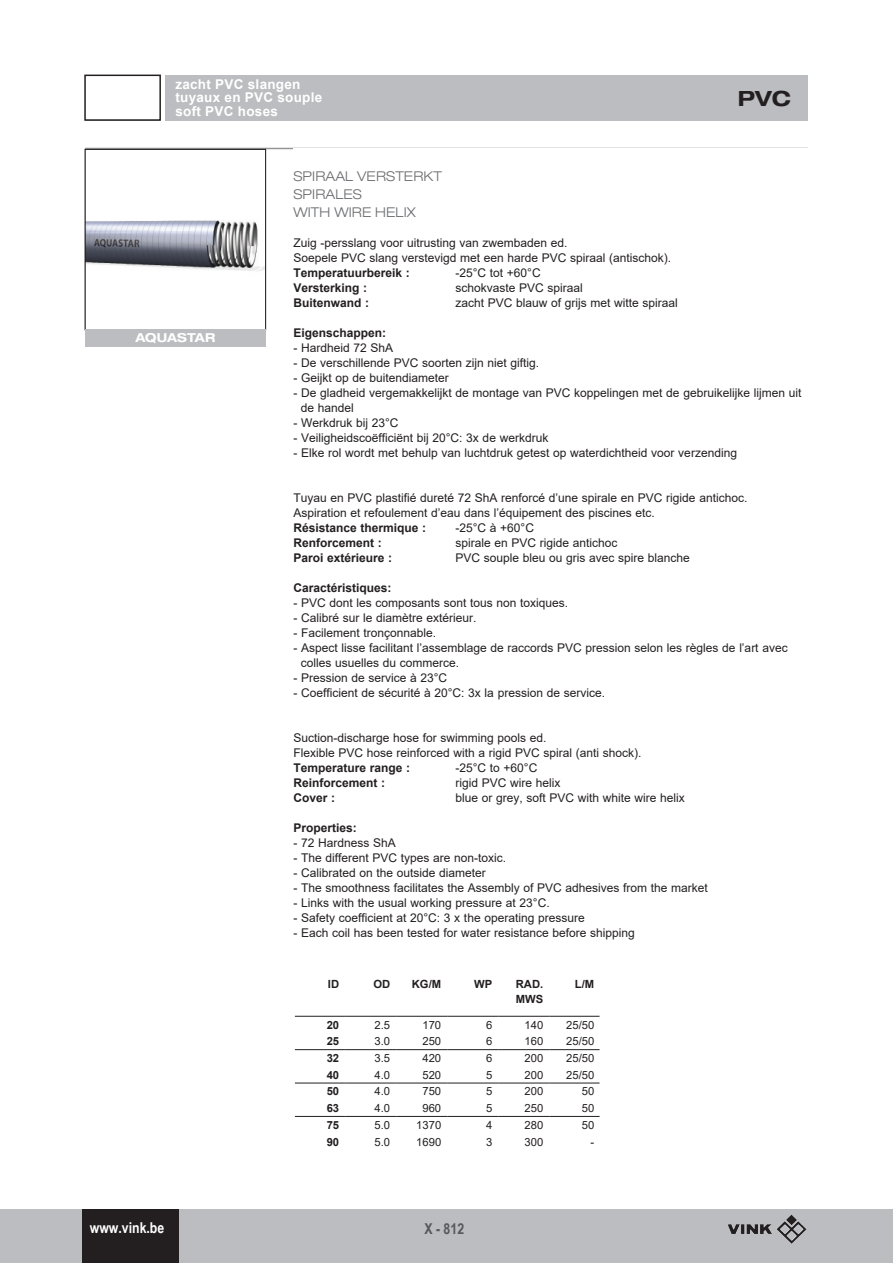
<style>
.page{position:relative;width:893px;height:1263px;background:#fff}
.page>*{position:absolute;margin:0;border:0;box-sizing:border-box;transform-origin:0 0}
.t1{font:700 expanded 21px "Helvetica Neue LT";color:#231f20}
.t2{font:700 15px "Arial Narrow";color:#fff}
.t3{font:700 15px "Arial Narrow";color:#57585a}
.t4{font:700 13.5px/13.5px "Arial";letter-spacing:.02em;color:#fff}
.t5{font:300 expanded 13.5px/18px "Helvetica Neue LT";letter-spacing:.01em;color:#6c6d70}
.t6{font:700 expanded 12.3px "Helvetica Neue LT";letter-spacing:.005em;color:#fff}
.t7{font:12px/15px "Arial";color:#231f20}
.t8{font:700 12px "Arial";color:#231f20}
.t9{font:11.25px "Arial";color:#231f20}
.t10{font:700 11.25px/15px "Arial";color:#231f20}
</style>
<div class="page">
<div style="left:0;top:1209px;width:893px;height:54px;background:#bcbdc0"></div>
<div style="left:82px;top:1209px;width:96px;height:54px;background:#231f20"></div>
<div style="left:166px;top:75px;width:642px;height:45px;background:#bcbdc0"></div>
<div style="left:84px;top:75px;width:77px;height:46px;border:2px solid #231f20"></div>
<hr style="left:85px;top:148px;width:723px;height:1px;background:#939598">
<img style="left:777px;top:1214px;width:29px;height:30px">
<img style="left:87px;top:220px;width:177px;height:51px">
<div style="left:85px;top:149px;width:181px;height:181px;border:1px solid #231f20"></div>
<div style="left:85px;top:330px;width:181px;height:17px;background:#bcbdc0"></div>
<hr style="left:295px;top:1016px;width:50px;height:1px;background:#231f20">
<hr style="left:345px;top:1016px;width:51px;height:1px;background:#231f20">
<hr style="left:396px;top:1016px;width:51px;height:1px;background:#231f20">
<hr style="left:447px;top:1016px;width:51px;height:1px;background:#231f20">
<hr style="left:498px;top:1016px;width:51px;height:1px;background:#231f20">
<hr style="left:549px;top:1016px;width:51px;height:1px;background:#231f20">
<hr style="left:295px;top:1049px;width:50px;height:1px;background:#231f20">
<hr style="left:345px;top:1049px;width:51px;height:1px;background:#231f20">
<hr style="left:396px;top:1049px;width:51px;height:1px;background:#231f20">
<hr style="left:447px;top:1049px;width:51px;height:1px;background:#231f20">
<hr style="left:498px;top:1049px;width:51px;height:1px;background:#231f20">
<hr style="left:549px;top:1049px;width:51px;height:1px;background:#231f20">
<hr style="left:295px;top:1083px;width:50px;height:1px;background:#231f20">
<hr style="left:345px;top:1083px;width:51px;height:1px;background:#231f20">
<hr style="left:396px;top:1083px;width:51px;height:1px;background:#231f20">
<hr style="left:447px;top:1083px;width:51px;height:1px;background:#231f20">
<hr style="left:498px;top:1083px;width:51px;height:1px;background:#231f20">
<hr style="left:549px;top:1083px;width:51px;height:1px;background:#231f20">
<hr style="left:295px;top:1116px;width:50px;height:1px;background:#231f20">
<hr style="left:345px;top:1116px;width:51px;height:1px;background:#231f20">
<hr style="left:396px;top:1116px;width:51px;height:1px;background:#231f20">
<hr style="left:447px;top:1116px;width:51px;height:1px;background:#231f20">
<hr style="left:498px;top:1116px;width:51px;height:1px;background:#231f20">
<hr style="left:549px;top:1116px;width:51px;height:1px;background:#231f20">
<p class="t4" style="left:175px;top:77px;width:148px">zacht PVC slangen tuyaux en PVC souple soft PVC hoses</p>
<h1 class="t1" style="left:738px;top:85px;width:55px">PVC</h1>
<p class="t6" style="left:135px;top:330px;width:81px">AQUASTAR</p>
<p class="t5" style="left:293px;top:167px;width:150px">SPIRAAL VERSTERKT<br>SPIRALES<br>WITH WIRE HELIX</p>
<p class="t7" style="left:293px;top:235px;width:379px">Zuig -persslang voor uitrusting van zwembaden ed.<br>Soepele PVC slang verstevigd met een harde PVC spiraal (antischok).</p>
<p class="t8" style="left:293px;top:264px;width:118px">Temperatuurbereik :</p>
<p class="t7" style="left:455px;top:265px;width:87px">-25°C tot +60°C</p>
<p class="t8" style="left:293px;top:279px;width:75px">Versterking :</p>
<p class="t7" style="left:455px;top:280px;width:129px">schokvaste PVC spiraal</p>
<p class="t8" style="left:293px;top:294px;width:77px">Buitenwand :</p>
<p class="t7" style="left:455px;top:295px;width:224px">zacht PVC blauw of grijs met witte spiraal</p>
<p class="t8" style="left:293px;top:324px;width:94px">Eigenschappen:</p>
<p class="t7" style="left:293px;top:340px;width:101px">- Hardheid 72 ShA</p>
<p class="t7" style="left:293px;top:355px;width:247px">- De verschillende PVC soorten zijn niet giftig.</p>
<p class="t7" style="left:293px;top:370px;width:157px">- Geijkt op de buitendiameter</p>
<p class="t7" style="left:301px;top:385px;width:502px;text-indent:-7px">- De gladheid vergemakkelijkt de montage van PVC koppelingen met de gebruikelijke lijmen uit de handel</p>
<p class="t7" style="left:293px;top:415px;width:107px">- Werkdruk bij 23°C</p>
<p class="t7" style="left:293px;top:430px;width:256px">- Veiligheidscoëfficiënt bij 20°C: 3x de werkdruk</p>
<p class="t7" style="left:293px;top:445px;width:445px">- Elke rol wordt met behulp van luchtdruk getest op waterdichtheid voor verzending</p>
<p class="t7" style="left:293px;top:490px;width:455px">Tuyau en PVC plastifié dureté 72 ShA renforcé d’une spirale en PVC rigide antichoc.<br>Aspiration et refoulement d’eau dans l’équipement des piscines etc.</p>
<p class="t8" style="left:293px;top:519px;width:134px">Résistance thermique :</p>
<p class="t7" style="left:455px;top:520px;width:80px">-25°C à +60°C</p>
<p class="t8" style="left:293px;top:534px;width:90px">Renforcement :</p>
<p class="t7" style="left:455px;top:535px;width:164px">spirale en PVC rigide antichoc</p>
<p class="t8" style="left:293px;top:549px;width:100px">Paroi extérieure :</p>
<p class="t7" style="left:455px;top:550px;width:236px">PVC souple bleu ou gris avec spire blanche</p>
<p class="t8" style="left:293px;top:579px;width:100px">Caractéristiques:</p>
<p class="t7" style="left:293px;top:595px;width:276px">- PVC dont les composants sont tous non toxiques.</p>
<p class="t7" style="left:293px;top:610px;width:185px">- Calibré sur le diamètre extérieur.</p>
<p class="t7" style="left:293px;top:625px;width:144px">- Facilement tronçonnable.</p>
<p class="t7" style="left:301px;top:640px;width:488px;text-indent:-7px">- Aspect lisse facilitant l’assemblage de raccords PVC pression selon les règles de l’art avec colles usuelles du commerce.</p>
<p class="t7" style="left:293px;top:670px;width:155px">- Pression de service à 23°C</p>
<p class="t7" style="left:293px;top:685px;width:313px">- Coefficient de sécurité à 20°C: 3x la pression de service.</p>
<p class="t7" style="left:293px;top:730px;width:350px">Suction-discharge hose for swimming pools ed.<br>Flexible PVC hose reinforced with a rigid PVC spiral (anti shock).</p>
<p class="t8" style="left:293px;top:759px;width:118px">Temperature range :</p>
<p class="t7" style="left:455px;top:760px;width:83px">-25°C to +60°C</p>
<p class="t8" style="left:293px;top:774px;width:93px">Reinforcement :</p>
<p class="t7" style="left:455px;top:775px;width:107px">rigid PVC wire helix</p>
<p class="t8" style="left:293px;top:789px;width:43px">Cover :</p>
<p class="t7" style="left:455px;top:790px;width:231px">blue or grey, soft PVC with white wire helix</p>
<p class="t8" style="left:293px;top:819px;width:65px">Properties:</p>
<p class="t7" style="left:293px;top:835px;width:104px">- 72 Hardness ShA</p>
<p class="t7" style="left:293px;top:850px;width:214px">- The different PVC types are non-toxic.</p>
<p class="t7" style="left:293px;top:865px;width:194px">- Calibrated on the outside diameter</p>
<p class="t7" style="left:293px;top:880px;width:416px">- The smoothness facilitates the Assembly of PVC adhesives from the market</p>
<p class="t7" style="left:293px;top:895px;width:258px">- Links with the usual working pressure at 23°C.</p>
<p class="t7" style="left:293px;top:910px;width:293px">- Safety coefficient at 20°C: 3 x the operating pressure</p>
<p class="t7" style="left:293px;top:925px;width:343px">- Each coil has been tested for water resistance before shipping</p>
<p class="t10" style="left:328px;top:976px;width:13px">ID</p>
<p class="t10" style="left:373px;top:976px;width:18px">OD</p>
<p class="t10" style="left:412px;top:976px;width:31px">KG/M</p>
<p class="t10" style="left:474px;top:976px;width:20px">WP</p>
<p class="t10" style="left:516px;top:976px;width:29px">RAD.<br>MWS</p>
<p class="t10" style="left:575px;top:976px;width:21px">L/M</p>
<p class="t10" style="left:327px;top:1017px;width:14px">20</p>
<p class="t9" style="left:375px;top:1017px;width:17px">2.5</p>
<p class="t9" style="left:422px;top:1017px;width:20px">170</p>
<p class="t9" style="left:486px;top:1017px;width:8px">6</p>
<p class="t9" style="left:524px;top:1017px;width:20px">140</p>
<p class="t9" style="left:566px;top:1017px;width:30px">25/50</p>
<p class="t10" style="left:327px;top:1034px;width:14px">25</p>
<p class="t9" style="left:375px;top:1034px;width:17px">3.0</p>
<p class="t9" style="left:422px;top:1034px;width:20px">250</p>
<p class="t9" style="left:486px;top:1034px;width:8px">6</p>
<p class="t9" style="left:524px;top:1034px;width:20px">160</p>
<p class="t9" style="left:566px;top:1034px;width:30px">25/50</p>
<p class="t10" style="left:327px;top:1051px;width:14px">32</p>
<p class="t9" style="left:375px;top:1050px;width:17px">3.5</p>
<p class="t9" style="left:422px;top:1050px;width:20px">420</p>
<p class="t9" style="left:486px;top:1050px;width:8px">6</p>
<p class="t9" style="left:524px;top:1050px;width:20px">200</p>
<p class="t9" style="left:566px;top:1050px;width:30px">25/50</p>
<p class="t10" style="left:327px;top:1067px;width:14px">40</p>
<p class="t9" style="left:375px;top:1067px;width:17px">4.0</p>
<p class="t9" style="left:422px;top:1067px;width:20px">520</p>
<p class="t9" style="left:486px;top:1067px;width:8px">5</p>
<p class="t9" style="left:524px;top:1067px;width:20px">200</p>
<p class="t9" style="left:566px;top:1067px;width:30px">25/50</p>
<p class="t10" style="left:327px;top:1084px;width:14px">50</p>
<p class="t9" style="left:375px;top:1084px;width:17px">4.0</p>
<p class="t9" style="left:422px;top:1084px;width:20px">750</p>
<p class="t9" style="left:486px;top:1084px;width:8px">5</p>
<p class="t9" style="left:524px;top:1084px;width:20px">200</p>
<p class="t9" style="left:582px;top:1084px;width:14px">50</p>
<p class="t10" style="left:327px;top:1101px;width:14px">63</p>
<p class="t9" style="left:375px;top:1100px;width:17px">4.0</p>
<p class="t9" style="left:422px;top:1100px;width:20px">960</p>
<p class="t9" style="left:486px;top:1100px;width:8px">5</p>
<p class="t9" style="left:524px;top:1100px;width:20px">250</p>
<p class="t9" style="left:582px;top:1100px;width:14px">50</p>
<p class="t10" style="left:327px;top:1117px;width:14px">75</p>
<p class="t9" style="left:375px;top:1117px;width:17px">5.0</p>
<p class="t9" style="left:416px;top:1117px;width:27px">1370</p>
<p class="t9" style="left:486px;top:1117px;width:8px">4</p>
<p class="t9" style="left:525px;top:1117px;width:20px">280</p>
<p class="t9" style="left:582px;top:1117px;width:14px">50</p>
<p class="t10" style="left:327px;top:1134px;width:14px">90</p>
<p class="t9" style="left:375px;top:1134px;width:17px">5.0</p>
<p class="t9" style="left:416px;top:1134px;width:27px">1690</p>
<p class="t9" style="left:486px;top:1134px;width:8px">3</p>
<p class="t9" style="left:525px;top:1134px;width:20px">300</p>
<p class="t9" style="left:591px;top:1134px;width:5px">-</p>
<p class="t2" style="left:90px;top:1216px;width:76px">www.vink.be</p>
<p class="t3" style="left:424px;top:1217px;width:41px">X - 812</p>
</div>
